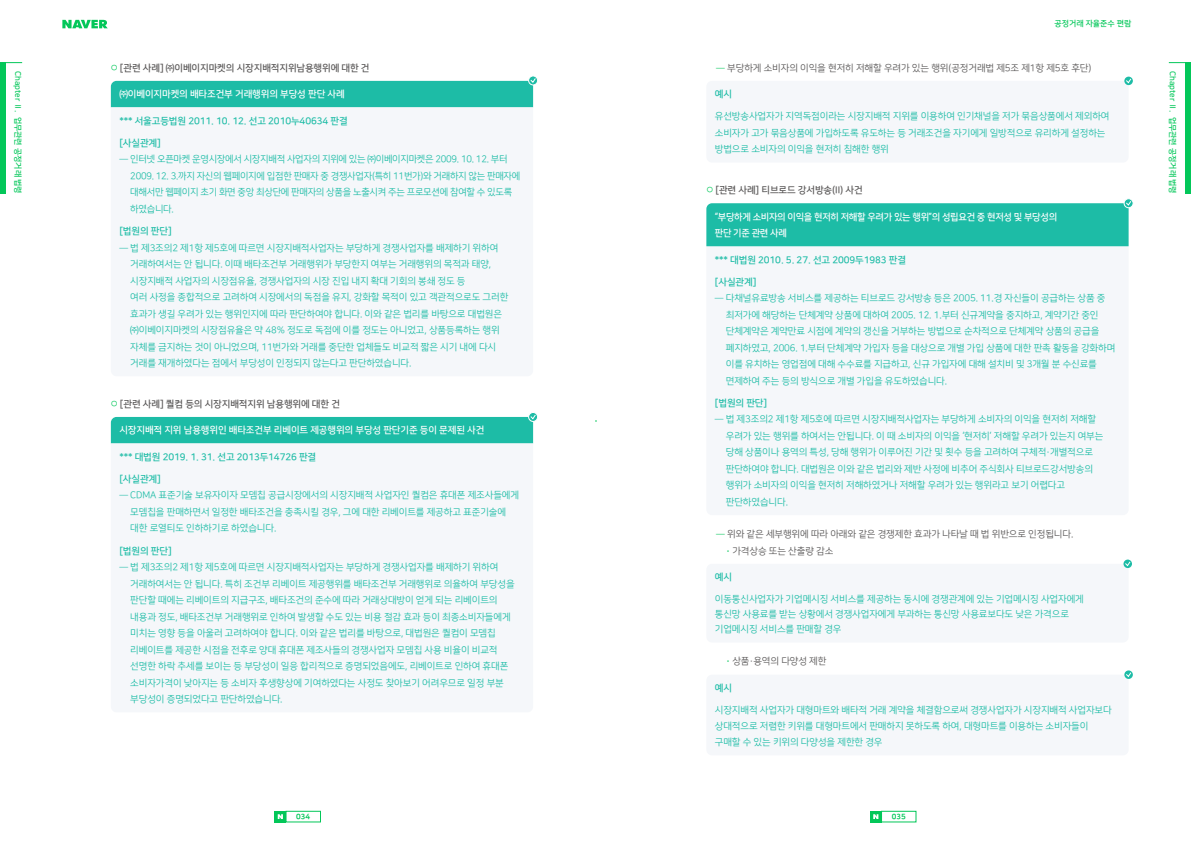
<style>
.page{position:relative;width:1191px;height:842px;background:#fff}
.page>*{position:absolute;margin:0;border:0;box-sizing:border-box;transform-origin:0 0}
.t1{font:9.5px/16.5px "Nanum Square R";letter-spacing:-.01em;color:#1dbca6}
.t2{font:9.5px "Nanum Square B";letter-spacing:-.01em;color:#1dbca6}
.t3{font:9.5px "Nanum Square R";letter-spacing:-.01em;color:#595757}
.본문_이후공백2{font:9.5px "Nanum Square B";letter-spacing:-.01em;color:#595757}
.t4{font:9.5px "Nanum Square B";letter-spacing:-.01em;color:#fff}
.t5{font:9.5px/16.5px "Nanum Square B";letter-spacing:-.03em;color:#fff}
.t6{font:8px "Nanum Square B";color:#03c759}
.t7{font:7.5px "Nanum Square EB";color:#03c759}
.s1{color:#03c759}
.s2{font-family:"Nanum Square EB";font-size:7.6px;color:#03c759}
.s3{font-family:"Nanum Square EB";color:#03c759}
</style>
<div class="page">
<svg style="left:62px;top:20px;width:46px;height:8px"></svg>
<div style="left:286px;top:811px;width:35px;height:11px;border:1px solid #03c759"></div>
<div style="left:275px;top:811px;width:11px;height:11px;background:#03c759"></div>
<svg style="left:278px;top:814px;width:5px;height:5px"></svg>
<div style="left:881px;top:811px;width:35px;height:11px;border:1px solid #03c759"></div>
<div style="left:870px;top:811px;width:11px;height:11px;background:#03c759"></div>
<svg style="left:873px;top:814px;width:5px;height:5px"></svg>
<div style="left:1123px;top:198px;width:10px;height:10px;border:1px solid #fff;border-radius:50%"></div>
<svg style="left:706px;top:201px;width:425px;height:45px;background:#29bfaa"></svg>
<div style="left:528px;top:412px;width:10px;height:10px;border:1px solid #fff;border-radius:50%"></div>
<svg style="left:111px;top:414px;width:425px;height:29px;background:#35c3af"></svg>
<div style="left:528px;top:76px;width:9px;height:9px;background:#f4fbfa;border-radius:50%"></div>
<div style="left:528px;top:76px;width:10px;height:9px;border:1px solid #fff;border-radius:50%"></div>
<svg style="left:111px;top:78px;width:425px;height:29px;background:#34c3af"></svg>
<svg style="left:1123px;top:560px;width:9px;height:8px"></svg>
<svg style="left:1124px;top:670px;width:8px;height:9px"></svg>
<div style="left:1185px;top:62px;width:6px;height:131px;background:#03c759"></div>
<svg style="left:1168px;top:62px;width:17px;height:1px"></svg>
<div style="left:0;top:62px;width:6px;height:131px;background:#03c759"></div>
<svg style="left:6px;top:62px;width:16px;height:1px"></svg>
<p class="t6" style="left:1054px;top:20px;width:78px">공정거래 자율준수 편람</p>
<p class="t3" style="left:716px;top:63px;width:377px"><span class="s1">━</span> 부당하게 소비자의 이익을 현저히 저해할 우려가 있는 행위(공정거래법 제5조 제1항 제5호 후단)</p>
<p class="본문_이후공백2" style="left:111px;top:63px;width:260px"><span class="s2">○</span> [관련 사례] ㈜이베이지마켓의 시장지배적지위남용행위에 대한 건</p>
<p class="t6" style="left:22px;top:71px;width:124px;rotate:90deg">Chapter Ⅱ. 업무관련 공정거래 법령</p>
<p class="t6" style="left:1177px;top:71px;width:124px;rotate:90deg">Chapter Ⅱ. 업무관련 공정거래 법령</p>
<p class="t4" style="left:119px;top:89px;width:227px">㈜이베이지마켓의 배타조건부 거래행위의 부당성 판단 사례</p>
<p class="t2" style="left:119px;top:116px;width:230px">*** 서울고등법원 2011. 10. 12. 선고 2010누40634 판결</p>
<p class="t2" style="left:119px;top:138px;width:43px">[사실관계]</p>
<p class="t1" style="left:130px;top:151px;width:391px;text-indent:-11px">━ 인터넷 오픈마켓 운영시장에서 시장지배적 사업자의 지위에 있는 ㈜이베이지마켓은 2009. 10. 12. 부터 2009. 12. 3.까지 자신의 웹페이지에 입점한 판매자 중 경쟁사업자(특히 11번가)와 거래하지 않는 판매자에 대해서만 웹페이지 초기 화면 중앙 최상단에 판매자의 상품을 노출시켜 주는 프로모션에 참여할 수 있도록 하였습니다.</p>
<p class="t2" style="left:119px;top:226px;width:54px">[법원의 판단]</p>
<p class="t1" style="left:130px;top:239px;width:379px;text-indent:-11px">━ 법 제3조의2 제1항 제5호에 따르면 시장지배적사업자는 부당하게 경쟁사업자를 배제하기 위하여 거래하여서는 안 됩니다. 이때 배타조건부 거래행위가 부당한지 여부는 거래행위의 목적과 태양, 시장지배적 사업자의 시장점유율, 경쟁사업자의 시장 진입 내지 확대 기회의 봉쇄 정도 등<br>여러 사정을 종합적으로 고려하여 시장에서의 독점을 유지, 강화할 목적이 있고 객관적으로도 그러한 효과가 생길 우려가 있는 행위인지에 따라 판단하여야 합니다. 이와 같은 법리를 바탕으로 대법원은㈜이베이지마켓의 시장점유율은 약 48% 정도로 독점에 이를 정도는 아니었고, 상품등록하는 행위 자체를 금지하는 것이 아니었으며, 11번가와 거래를 중단한 업체들도 비교적 짧은 시기 내에 다시 거래를 재개하였다는 점에서 부당성이 인정되지 않는다고 판단하였습니다.</p>
<p class="t2" style="left:715px;top:89px;width:19px">예시</p>
<p class="t1" style="left:715px;top:108px;width:396px">유선방송사업자가 지역독점이라는 시장지배적 지위를 이용하여 인기채널을 저가 묶음상품에서 제외하여 소비자가 고가 묶음상품에 가입하도록 유도하는 등 거래조건을 자기에게 일방적으로 유리하게 설정하는 방법으로 소비자의 이익을 현저히 침해한 행위</p>
<p class="본문_이후공백2" style="left:706px;top:185px;width:158px"><span class="s2">○</span> [관련 사례] 티브로드 강서방송(II) 사건</p>
<p class="t5" style="left:715px;top:208px;width:344px">“부당하게 소비자의 이익을 현저히 저해할 우려가 있는 행위”의 성립요건 중 현저성 및 부당성의 판단 기준 관련 사례</p>
<p class="t2" style="left:715px;top:254px;width:193px">*** 대법원 2010. 5. 27. 선고 2009두1983 판결</p>
<p class="t2" style="left:715px;top:277px;width:43px">[사실관계]</p>
<p class="t1" style="left:726px;top:290px;width:391px;text-indent:-11px">━ 다채널유료방송 서비스를 제공하는 티브로드 강서방송 등은 2005. 11.경 자신들이 공급하는 상품 중 최저가에 해당하는 단체계약 상품에 대하여 2005. 12. 1.부터 신규계약을 중지하고, 계약기간 중인 단체계약은 계약만료 시점에 계약의 갱신을 거부하는 방법으로 순차적으로 단체계약 상품의 공급을 폐지하였고, 2006. 1.부터 단체계약 가입자 등을 대상으로 개별 가입 상품에 대한 판촉 활동을 강화하며 이를 유치하는 영업점에 대해 수수료를 지급하고, 신규 가입자에 대해 설치비 및 3개월 분 수신료를 면제하여 주는 등의 방식으로 개별 가입을 유도하였습니다.</p>
<p class="t2" style="left:715px;top:398px;width:54px">[법원의 판단]</p>
<p class="t1" style="left:726px;top:411px;width:379px;text-indent:-11px">━ 법 제3조의2 제1항 제5호에 따르면 시장지배적사업자는 부당하게 소비자의 이익을 현저히 저해할 우려가 있는 행위를 하여서는 안됩니다. 이 때 소비자의 이익을 ‘현저히’ 저해할 우려가 있는지 여부는 당해 상품이나 용역의 특성, 당해 행위가 이루어진 기간 및 횟수 등을 고려하여 구체적·개별적으로 판단하여야 합니다. 대법원은 이와 같은 법리와 제반 사정에 비추어 주식회사 티브로드강서방송의 행위가 소비자의 이익을 현저히 저해하였거나 저해할 우려가 있는 행위라고 보기 어렵다고 판단하였습니다.</p>
<p class="본문_이후공백2" style="left:111px;top:399px;width:231px"><span class="s2">○</span> [관련 사례] 퀄컴 등의 시장지배적지위 남용행위에 대한 건</p>
<p class="t4" style="left:119px;top:425px;width:366px">시장지배적 지위 남용행위인 배타조건부 리베이트 제공행위의 부당성 판단기준 등이 문제된 사건</p>
<p class="t2" style="left:119px;top:452px;width:198px">*** 대법원 2019. 1. 31. 선고 2013두14726 판결</p>
<p class="t2" style="left:119px;top:474px;width:43px">[사실관계]</p>
<p class="t1" style="left:130px;top:487px;width:390px;text-indent:-11px">━ CDMA 표준기술 보유자이자 모뎀칩 공급시장에서의 시장지배적 사업자인 퀄컴은 휴대폰 제조사들에게 모뎀칩을 판매하면서 일정한 배타조건을 충족시킬 경우, 그에 대한 리베이트를 제공하고 표준기술에 대한 로열티도 인하하기로 하였습니다.</p>
<p class="t2" style="left:119px;top:545px;width:54px">[법원의 판단]</p>
<p class="t1" style="left:130px;top:559px;width:386px;text-indent:-11px">━ 법 제3조의2 제1항 제5호에 따르면 시장지배적사업자는 부당하게 경쟁사업자를 배제하기 위하여 거래하여서는 안 됩니다. 특히 조건부 리베이트 제공행위를 배타조건부 거래행위로 의율하여 부당성을 판단할 때에는 리베이트의 지급구조, 배타조건의 준수에 따라 거래상대방이 얻게 되는 리베이트의 내용과 정도, 배타조건부 거래행위로 인하여 발생할 수도 있는 비용 절감 효과 등이 최종소비자들에게 미치는 영향 등을 아울러 고려하여야 합니다. 이와 같은 법리를 바탕으로, 대법원은 퀄컴이 모뎀칩 리베이트를 제공한 시점을 전후로 양대 휴대폰 제조사들의 경쟁사업자 모뎀칩 사용 비율이 비교적 선명한 하락 추세를 보이는 등 부당성이 일응 합리적으로 증명되었음에도, 리베이트로 인하여 휴대폰 소비자가격이 낮아지는 등 소비자 후생향상에 기여하였다는 사정도 찾아보기 어려우므로 일정 부분 부당성이 증명되었다고 판단하였습니다.</p>
<p class="t3" style="left:716px;top:529px;width:358px"><span class="s1">━</span> 위와 같은 세부행위에 따라 아래와 같은 경쟁제한 효과가 나타날 때 법 위반으로 인정됩니다.</p>
<p class="t3" style="left:726px;top:546px;width:109px"><span class="s3">·</span> 가격상승 또는 산출량 감소</p>
<p class="t2" style="left:715px;top:572px;width:19px">예시</p>
<p class="t1" style="left:715px;top:592px;width:370px;line-height:15px">이동통신사업자가 기업메시징 서비스를 제공하는 동시에 경쟁관계에 있는 기업메시징 사업자에게 통신망 사용료를 받는 상황에서 경쟁사업자에게 부과하는 통신망 사용료보다도 낮은 가격으로 기업메시징 서비스를 판매할 경우</p>
<p class="t3" style="left:726px;top:656px;width:102px"><span class="s3">·</span> 상품·용역의 다양성 제한</p>
<p class="t2" style="left:715px;top:683px;width:19px">예시</p>
<p class="t1" style="left:715px;top:702px;width:398px;line-height:16px">시장지배적 사업자가 대형마트와 배타적 거래 계약을 체결함으로써 경쟁사업자가 시장지배적 사업자보다 상대적으로 저렴한 키위를 대형마트에서 판매하지 못하도록 하여, 대형마트를 이용하는 소비자들이 구매할 수 있는 키위의 다양성을 제한한 경우</p>
<p class="t7" style="left:296px;top:812px;width:15px">034</p>
<p class="t7" style="left:891px;top:812px;width:15px">035</p>
</div>
